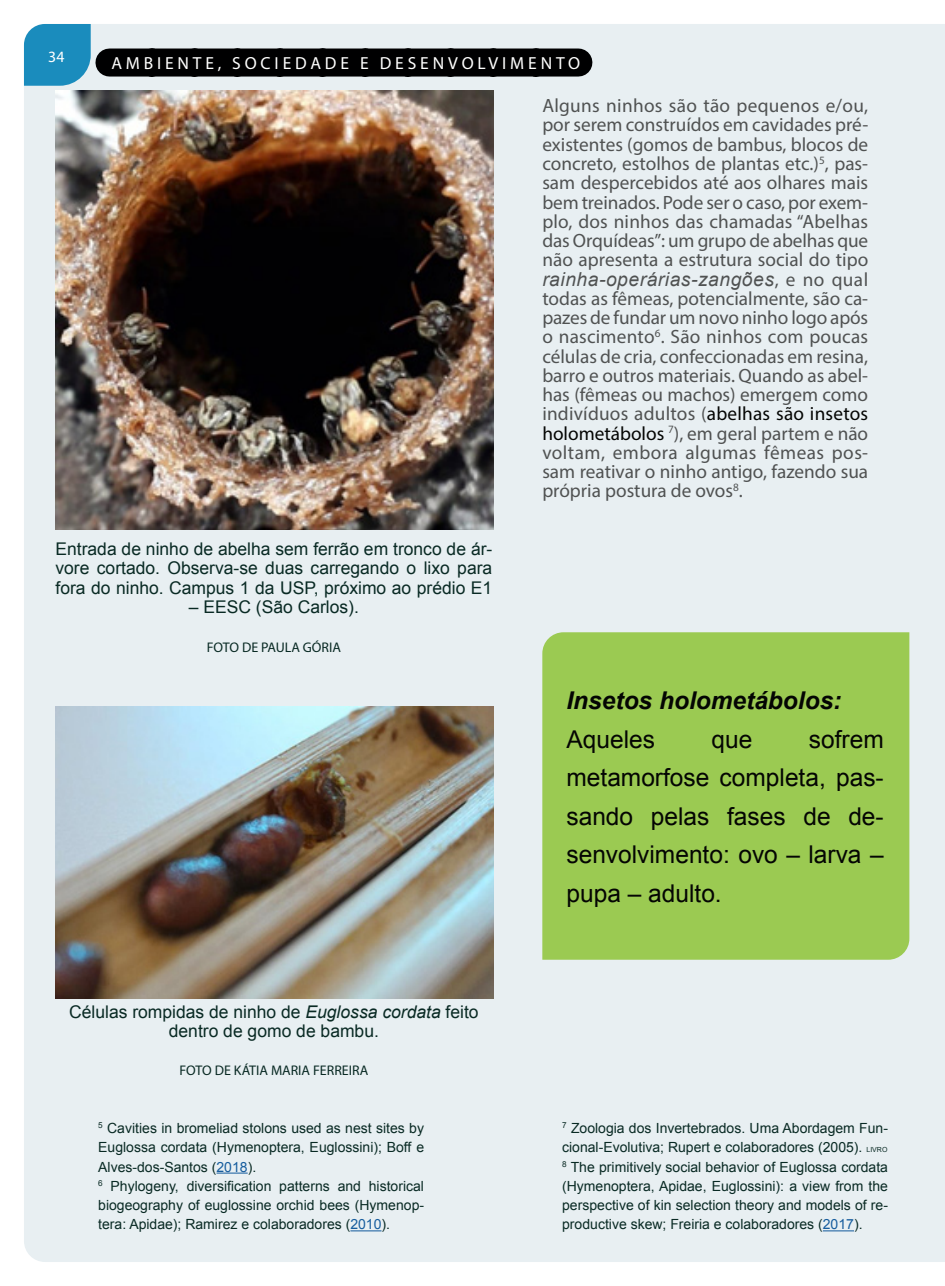
<style>
.page{position:relative;width:945px;height:1286px;background:#fff}
.page>*{position:absolute;margin:0;border:0;box-sizing:border-box;transform-origin:0 0}
.Normal_text_small_8p{font:24.5px/38.5px "Arial";color:#040503;text-align:justify}
.Normal_text_small_8p-2{font:italic 700 24.5px "Arial";color:#040503}
.Normal_text__2{font:19.25px/19.2px "Myriad Pro";color:#505252;text-align:justify}
.Normal_text_small_8p-3{font:17.5px/19.2px "Arial";color:#092a24;text-align:justify}
.Header_Master_page_b{font:17.5px "Myriad Pro";letter-spacing:.22em;color:#fff}
.t1{font:15.75px "Myriad Pro";color:#fff}
.Normal_text_small_8p-4{font:14px/19.2px "Arial";color:#092a24;text-align:justify}
.Normal_text_small_8p-5{font:14px "Myriad Pro";color:#092a24}
.s1{font-style:italic}
.s2{color:#175d9e}
.s3{font-family:"Arial";font-style:italic}
.s4{color:#040503}
.s5{font-size:7px}
</style>
<div class="page">
<div style="left:24px;top:24px;width:921px;height:1237px;background:#e8eff2"></div>
<img style="left:55px;top:90px;width:439px;height:439px">
<div style="left:542px;top:632px;width:367px;height:327px;background:#9bca52"></div>
<img style="left:55px;top:706px;width:439px;height:292px">
<hr style="left:823px;top:1230px;width:31px;height:1px;background:#175d9e">
<hr style="left:217px;top:1172px;width:31px;height:1px;background:#175d9e">
<hr style="left:350px;top:1230px;width:32px;height:1px;background:#175d9e">
<svg style="left:24px;top:24px;width:67px;height:62px;background:#2b94c1"></svg>
<div style="left:109px;top:48px;width:469px;height:28px;background:#000001"></div>
<p class="t1" style="left:48px;top:47px;width:18px">34</p>
<p class="Header_Master_page_b" style="left:111px;top:52px;width:470px">AMBIENTE, SOCIEDADE E DESENVOLVIMENTO</p>
<p class="Normal_text_small_8p-3" style="left:55px;top:539px;width:438px">Entrada de ninho de abelha sem ferrão em tronco de ár&shy;vore cortado. Observa-se duas carregando o lixo para fora do ninho. Campus 1 da USP, próximo ao prédio E1</p>
<p class="Normal_text_small_8p-3" style="left:189px;top:597px;width:172px">– EESC (São Carlos).</p>
<p class="Normal_text_small_8p-5" style="left:207px;top:638px;width:136px">FOTO DE PAULA GÓRIA</p>
<p class="Normal_text_small_8p-3" style="left:69px;top:1001px;width:411px;text-align:center">Células rompidas de ninho de <span class="s1">Euglossa cordata</span> feito dentro de gomo de bambu.</p>
<p class="Normal_text_small_8p-5" style="left:180px;top:1061px;width:190px">FOTO DE KÁTIA MARIA FERREIRA</p>
<p class="Normal_text_small_8p-4" style="left:98px;top:1118px;width:327px"><sup>5</sup> Cavities in bromeliad stolons used as nest sites by Euglossa cordata (Hymenoptera, Euglossini); Boff e Alves-dos-Santos (<span class="s2">2018</span>).</p>
<p class="Normal_text_small_8p-4" style="left:98px;top:1176px;width:327px"><sup>6</sup> Phylogeny, diversification patterns and historical biogeography of euglossine orchid bees (Hymenop&shy;tera: Apidae); Ramirez e colaboradores (<span class="s2">2010</span>).</p>
<p class="Normal_text__2" style="left:542px;top:96px;width:328px">Alguns ninhos são tão pequenos e/ou, por serem construídos em cavidades pré&shy;existentes (gomos de bambus, blocos de concreto, estolhos de plantas etc.)<sup>5</sup>, pas&shy;sam despercebidos até aos olhares mais bem treinados. Pode ser o caso, por exem&shy;plo, dos ninhos das chamadas “Abelhas das Orquídeas”: um grupo de abelhas que não apresenta a estrutura social do tipo <span class="s3">rainha-operárias-zangões</span>, e no qual todas as fêmeas, potencialmente, são ca&shy;pazes de fundar um novo ninho logo após o nascimento<sup>6</sup>. São ninhos com poucas células de cria, confeccionadas em resina, barro e outros materiais. Quando as abel&shy;has (fêmeas ou machos) emergem como indivíduos adultos (<span class="s4">abelhas são insetos holometábolos</span> <sup>7</sup>), em geral partem e não voltam, embora algumas fêmeas pos&shy;sam reativar o ninho antigo, fazendo sua própria postura de ovos<sup>8</sup>.</p>
<p class="Normal_text_small_8p-2" style="left:566px;top:684px;width:276px">Insetos holometábolos:</p>
<p class="Normal_text_small_8p" style="left:566px;top:720px;width:90px">Aqueles</p>
<p class="Normal_text_small_8p" style="left:712px;top:720px;width:42px">que</p>
<p class="Normal_text_small_8p" style="left:566px;top:720px;width:319px;text-indent:242px">sofrem metamorfose completa, pas&shy;sando pelas fases de de&shy;senvolvimento: ovo – larva – pupa – adulto.</p>
<p class="Normal_text_small_8p-4" style="left:562px;top:1118px;width:327px"><sup>7</sup> Zoologia dos Invertebrados. Uma Abordagem Fun&shy;cional-Evolutiva; Rupert e colaboradores (2005). <span class="s5">LIVRO</span></p>
<p class="Normal_text_small_8p-4" style="left:562px;top:1156px;width:327px"><sup>8</sup> The primitively social behavior of Euglossa cordata (Hymenoptera, Apidae, Euglossini): a view from the perspective of kin selection theory and models of re&shy;productive skew; Freiria e colaboradores (<span class="s2">2017</span>).</p>
</div>
